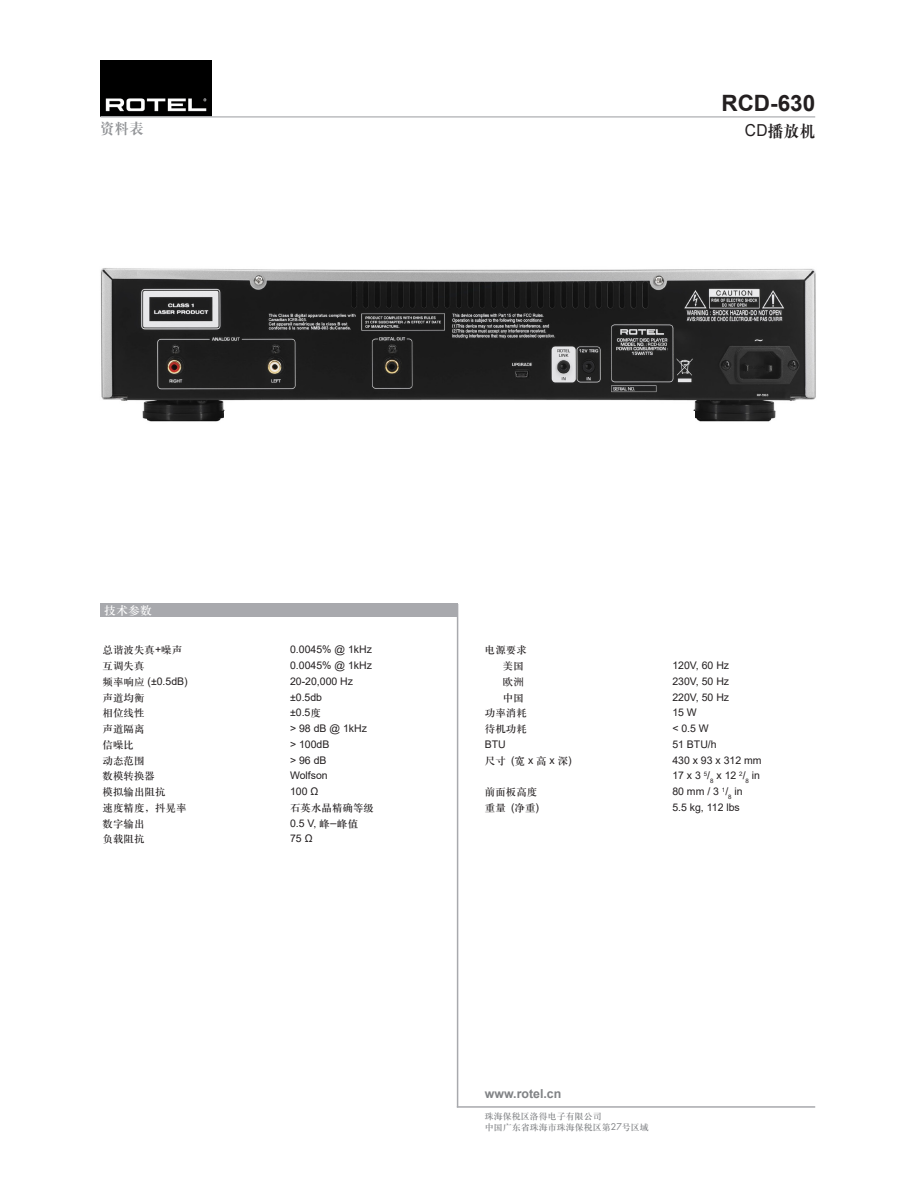
<style>
.page{position:relative;width:918px;height:1188px;background:#fff}
.page>*{position:absolute;margin:0;border:0;box-sizing:border-box;transform-origin:0 0}
.t1{font:700 22.5px "Arial";color:#231f20}
.t2{font:16.5px "H Ya 4 gj";color:#231f20;scale:.94 1}
.t3{font:15px "H Ya 4 gj";color:#939598;scale:.94 1}
.t4{font:700 12.3px "Arial";color:#808285}
.t5{font:12px "H Ya 3 gj";color:#fff}
.Specs{font:10.5px "Arial";color:#231f20}
.Specs-2{font:10.5px "H Ya 3 gj";color:#231f20}
.t6{font:9px/11.2px "H Ya 3 gj";color:#808285}
.s1{font-family:"Arial"}
.s2{font-family:"H Ya 3 gj"}
.s3{font-family:"Futura Std"}
</style>
<div class="page">
<img style="left:100px;top:61px;width:111px;height:55px">
<hr style="left:457px;top:604px;width:1px;height:503px;background:#a8a9ad">
<div style="left:100px;top:604px;width:358px;height:13px;background:#a8a9ad"></div>
<hr style="left:457px;top:1106px;width:358px;height:2px;background:#a8a9ad">
<hr style="left:100px;top:116px;width:715px;height:2px;background:#bcbdc0">
<img style="left:100px;top:268px;width:716px;height:154px">
<div style="left:225px;top:411px;width:470px;height:23px;background:#fff"></div>
<h1 class="t1" style="left:721px;top:87px;width:95px">RCD-630</h1>
<h3 class="t3" style="left:100px;top:121px;width:47px">资料表</h3>
<h2 class="t2" style="left:745px;top:123px;width:76px"><span class="s1">CD</span>播放机</h2>
<p class="t5" style="left:104px;top:604px;width:49px">技术参数</p>
<p class="Specs-2" style="left:103px;top:645px;width:81px">总谐波失真<span class="s1">+</span>噪声</p>
<p class="Specs" style="left:290px;top:643px;width:83px">0.0045% @ 1kHz</p>
<p class="Specs-2" style="left:103px;top:661px;width:43px">互调失真</p>
<p class="Specs" style="left:290px;top:658px;width:83px">0.0045% @ 1kHz</p>
<p class="Specs" style="left:103px;top:674px;width:87px"><span class="s2">频率响应</span> (±0.5dB)</p>
<p class="Specs" style="left:290px;top:674px;width:65px">20-20,000 Hz</p>
<p class="Specs-2" style="left:103px;top:692px;width:43px">声道均衡</p>
<p class="Specs" style="left:290px;top:690px;width:34px">±0.5db</p>
<p class="Specs-2" style="left:103px;top:708px;width:43px">相位线性</p>
<p class="Specs" style="left:290px;top:706px;width:32px">±0.5<span class="s2">度</span></p>
<p class="Specs-2" style="left:103px;top:724px;width:43px">声道隔离</p>
<p class="Specs" style="left:290px;top:721px;width:78px">&gt; 98 dB @ 1kHz</p>
<p class="Specs-2" style="left:103px;top:740px;width:33px">信噪比</p>
<p class="Specs" style="left:290px;top:737px;width:41px">&gt; 100dB</p>
<p class="Specs-2" style="left:103px;top:755px;width:43px">动态范围</p>
<p class="Specs" style="left:290px;top:753px;width:38px">&gt; 96 dB</p>
<p class="Specs-2" style="left:103px;top:771px;width:54px">数模转换器</p>
<p class="Specs" style="left:290px;top:769px;width:39px">Wolfson</p>
<p class="Specs-2" style="left:103px;top:787px;width:64px">模拟输出阻抗</p>
<p class="Specs" style="left:290px;top:784px;width:30px">100 Ω</p>
<p class="Specs-2" style="left:103px;top:803px;width:85px">速度精度，抖晃率</p>
<p class="Specs-2" style="left:290px;top:803px;width:85px">石英水晶精确等级</p>
<p class="Specs-2" style="left:103px;top:818px;width:43px">数字输出</p>
<p class="Specs" style="left:290px;top:816px;width:70px">0.5 V, <span class="s2">峰-峰值</span></p>
<p class="Specs-2" style="left:103px;top:834px;width:43px">负载阻抗</p>
<p class="Specs" style="left:290px;top:832px;width:24px">75 Ω</p>
<p class="Specs-2" style="left:485px;top:645px;width:43px">电源要求</p>
<p class="Specs-2" style="left:503px;top:661px;width:22px">美国</p>
<p class="Specs" style="left:672px;top:658px;width:58px">120V, 60 Hz</p>
<p class="Specs-2" style="left:503px;top:677px;width:22px">欧洲</p>
<p class="Specs" style="left:672px;top:674px;width:58px">230V, 50 Hz</p>
<p class="Specs-2" style="left:503px;top:692px;width:22px">中国</p>
<p class="Specs" style="left:672px;top:690px;width:58px">220V, 50 Hz</p>
<p class="Specs-2" style="left:485px;top:708px;width:43px">功率消耗</p>
<p class="Specs" style="left:672px;top:706px;width:26px">15 W</p>
<p class="Specs-2" style="left:485px;top:724px;width:43px">待机功耗</p>
<p class="Specs" style="left:672px;top:721px;width:38px">&lt; 0.5 W</p>
<p class="Specs" style="left:485px;top:737px;width:23px">BTU</p>
<p class="Specs" style="left:672px;top:737px;width:46px">51 BTU/h</p>
<p class="Specs-2" style="left:485px;top:755px;width:88px">尺寸 <span class="s1">(</span>宽 <span class="s1">x</span> 高 <span class="s1">x</span> 深<span class="s1">)</span></p>
<p class="Specs" style="left:672px;top:753px;width:91px">430 x 93 x 312 mm</p>
<p class="Specs" style="left:672px;top:769px;width:89px">17 x 3 <sup>5</sup>/<sub>8</sub> x 12 <sup>2</sup>/<sub>8</sub> in</p>
<p class="Specs-2" style="left:485px;top:787px;width:54px">前面板高度</p>
<p class="Specs" style="left:672px;top:784px;width:72px">80 mm / 3 <sup>1</sup>/<sub>8</sub> in</p>
<p class="Specs-2" style="left:485px;top:803px;width:56px">重量 <span class="s1">(</span>净重<span class="s1">)</span></p>
<p class="Specs" style="left:672px;top:800px;width:69px">5.5 kg, 112 lbs</p>
<p class="t4" style="left:485px;top:1085px;width:78px">www.rotel.cn</p>
<p class="t6" style="left:485px;top:1111px;width:166px">珠海保税区洛得电子有限公司<br>中国广东省珠海市珠海保税区第<span class="s3">27</span>号区域</p>
</div>
